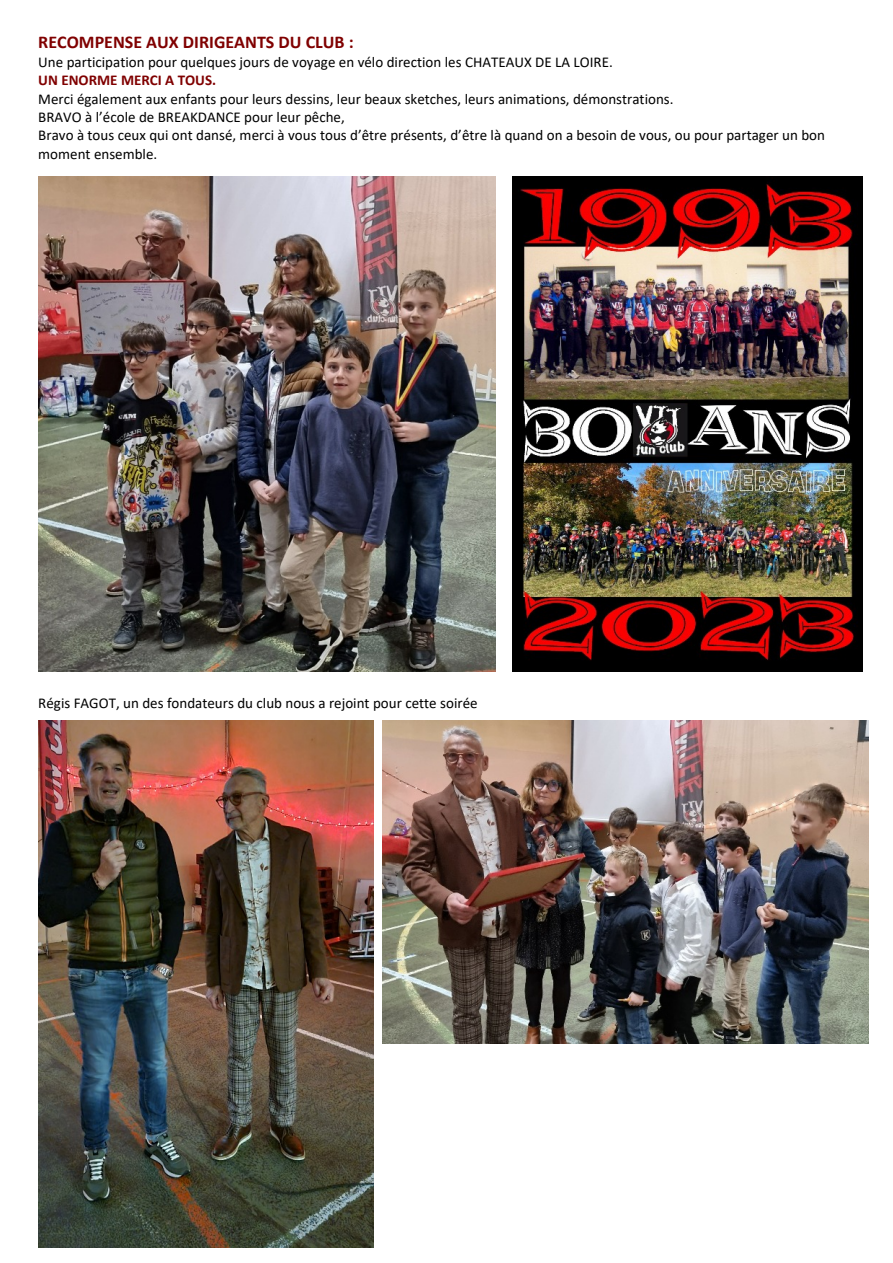
<style>
.page{position:relative;width:893px;height:1263px;background:#fff}
.page>*{position:absolute;margin:0;border:0;box-sizing:border-box;transform-origin:0 0}
.t1{font:700 18px "Calibri";color:#800000}
.t2{font:15px/18.3px "Calibri";color:#000}
.t3{font:700 15px "Calibri";color:#800000}
</style>
<div class="page">
<img style="left:38px;top:176px;width:458px;height:495px">
<img style="left:38px;top:721px;width:335px;height:526px">
<img style="left:383px;top:721px;width:486px;height:322px">
<img style="left:512px;top:176px;width:350px;height:495px">
<p class="t1" style="left:38px;top:34px;width:317px">RECOMPENSE AUX DIRIGEANTS DU CLUB :</p>
<p class="t2" style="left:38px;top:54px;width:576px">Une participation pour quelques jours de voyage en vélo direction les CHATEAUX DE LA LOIRE.</p>
<p class="t3" style="left:38px;top:74px;width:179px">UN ENORME MERCI A TOUS.</p>
<p class="t2" style="left:38px;top:91px;width:788px">Merci également aux enfants pour leurs dessins, leur beaux sketches, leurs animations, démonstrations.<br>BRAVO à l’école de BREAKDANCE pour leur pêche,<br>Bravo à tous ceux qui ont dansé, merci à vous tous d’être présents, d’être là quand on a besoin de vous, ou pour partager un bon moment ensemble.</p>
<p class="t2" style="left:38px;top:695px;width:441px">Régis FAGOT, un des fondateurs du club nous a rejoint pour cette soirée</p>
</div>
